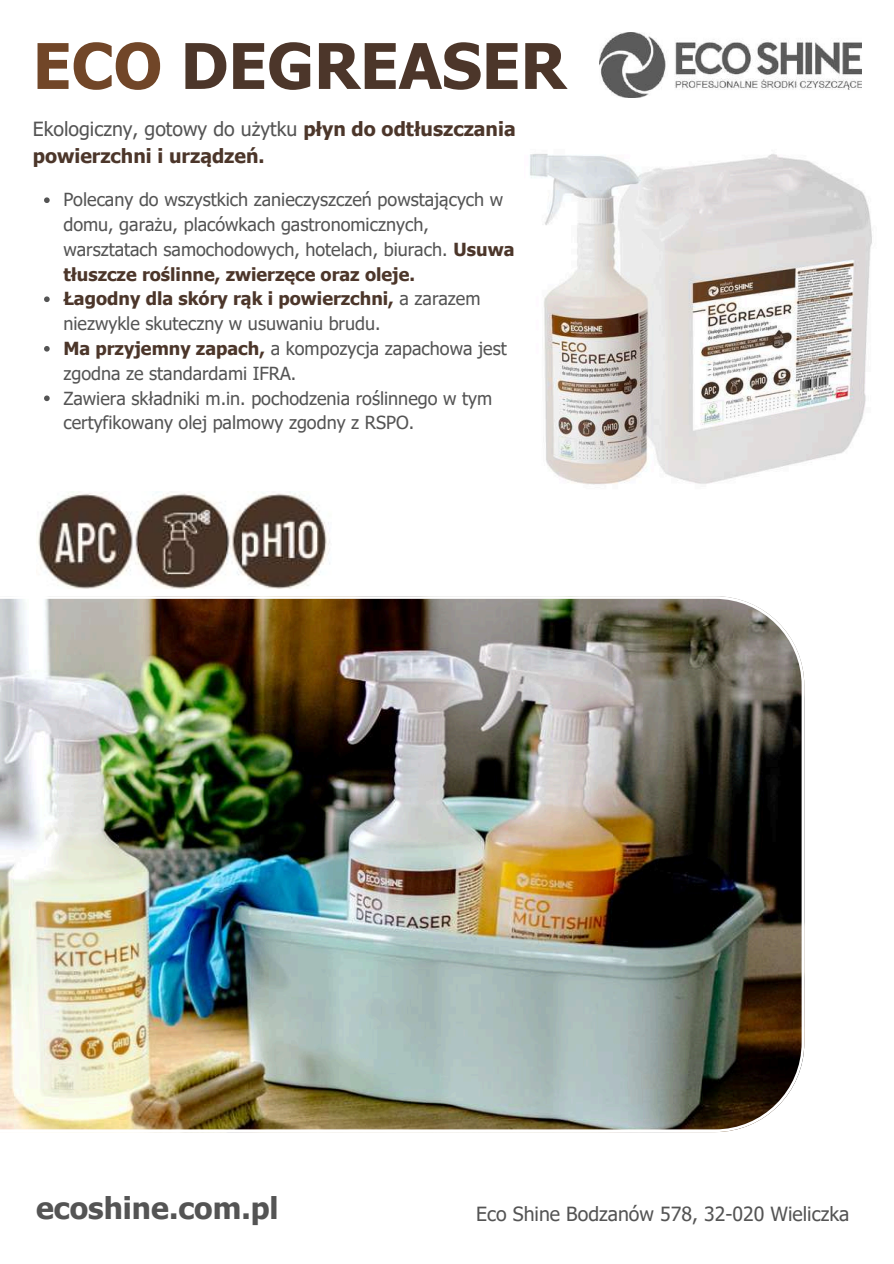
<style>
.page{position:relative;width:894px;height:1264px;background:#fff}
.page>*{position:absolute;margin:0;border:0;box-sizing:border-box;transform-origin:0 0}
.t1{font:700 63px "Tahoma";color:#4c362a}
.t2{font:700 30px "Tahoma";color:#545454}
.t3{font:700 19.5px/27px "Tahoma";color:#4c362a}
.t4{font:19.5px "Tahoma";color:#545454}
.t5{font:18px/24.8px "Tahoma";color:#545454}
.s1{color:#714628}
.s2{font-weight:400;color:#545454}
.s3{font-weight:700;color:#4c362a}
</style>
<div class="page">
<img style="left:0;top:596px;width:804px;height:536px">
<img style="left:599px;top:32px;width:262px;height:65px">
<img style="left:530px;top:154px;width:342px;height:331px">
<img style="left:38px;top:491px;width:292px;height:97px">
<svg style="left:44px;top:197px;width:6px;height:6px"></svg>
<svg style="left:44px;top:296px;width:6px;height:6px"></svg>
<svg style="left:44px;top:346px;width:6px;height:5px"></svg>
<svg style="left:44px;top:395px;width:6px;height:6px"></svg>
<h1 class="t1" style="left:33px;top:26px;width:535px"><span class="s1">ECO</span> DEGREASER</h1>
<p class="t3" style="left:33px;top:115px;width:484px"><span class="s2">Ekologiczny, gotowy do użytku</span> płyn do odtłuszczania powierzchni i urządzeń.</p>
<p class="t5" style="left:63px;top:187px;width:452px">Polecany do wszystkich zanieczyszczeń powstających w domu, garażu, placówkach gastronomicznych, warsztatach samochodowych, hotelach, biurach. <span class="s3">Usuwa tłuszcze roślinne, zwierzęce oraz oleje.<br>Łagodny dla skóry rąk i powierzchni,</span> a zarazem niezwykle skuteczny w usuwaniu brudu.<br><span class="s3">Ma przyjemny zapach,</span> a kompozycja zapachowa jest zgodna ze standardami IFRA.<br>Zawiera składniki m.in. pochodzenia roślinnego w tym certyfikowany olej palmowy zgodny z RSPO.</p>
<h2 class="t2" style="left:36px;top:1189px;width:244px">ecoshine.com.pl</h2>
<p class="t4" style="left:476px;top:1200px;width:374px">Eco Shine Bodzanów 578, 32-020 Wieliczka</p>
</div>
